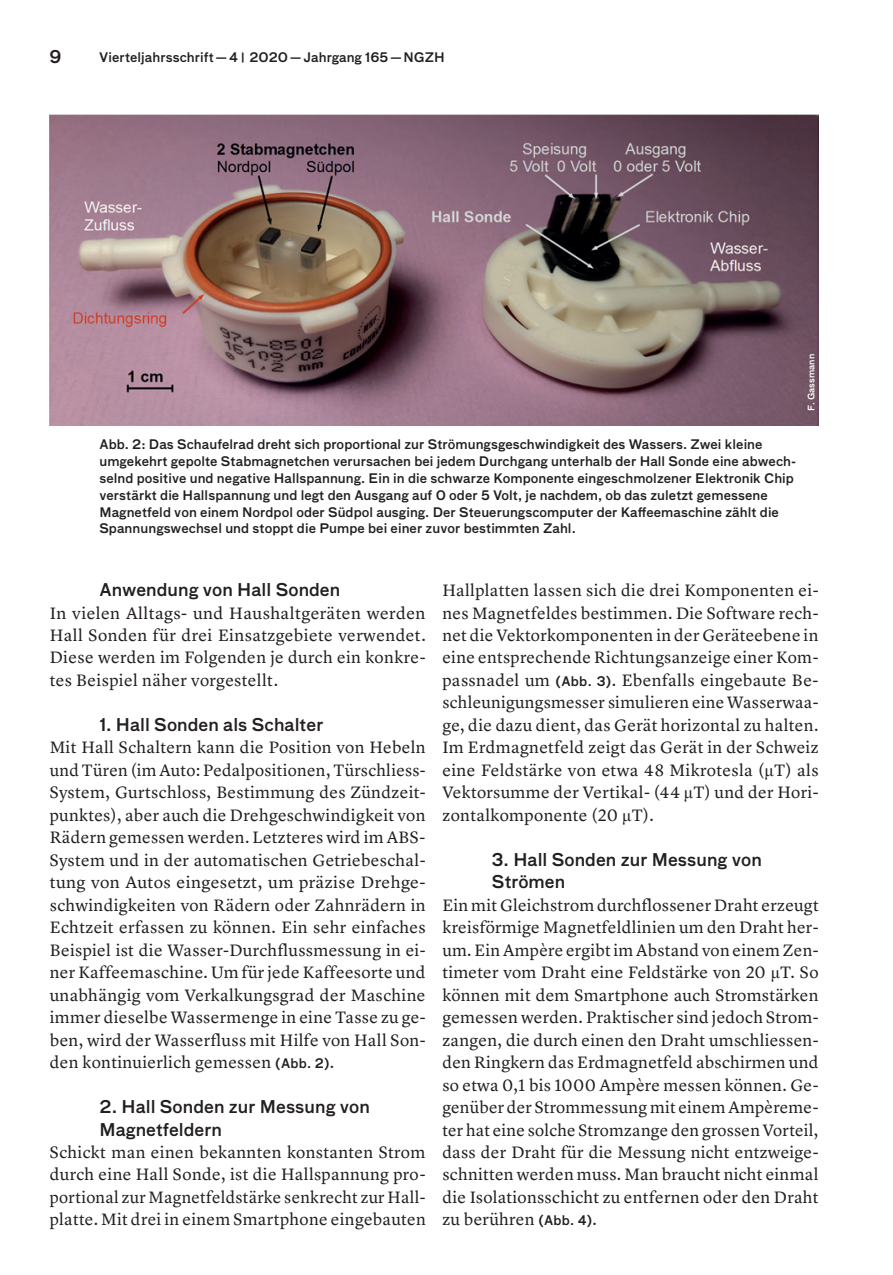
<style>
.page{position:relative;width:893px;height:1275px;background:#fff}
.page>*{position:absolute;margin:0;border:0;box-sizing:border-box;transform-origin:0 0}
.t1{font:17.15px/22.4px "Lyon Text";letter-spacing:.02em;color:#231f20;text-align:justify}
.t2{font:500 17.15px/22.4px "Bau OT";letter-spacing:.005em;color:#231f20}
.t3{font:500 12.78px/16.8px "Bau OT";letter-spacing:.005em;color:#231f20}
.t4{font:500 8.75px "Bau OT";letter-spacing:.005em;color:#fff}
.s1{font-size:10.5px}
.s2{font-family:"Bau OT";font-weight:500;font-size:12.78px}
.s3{font-family:"Times New Roman"}
</style>
<div class="page">
<img style="left:50px;top:115px;width:769px;height:311px">
<p class="t2" style="left:50px;top:46px;width:14px">9</p>
<p class="t3" style="left:99px;top:49px;width:347px">Vierteljahrsschrift—4 <span class="s1">|</span> 2020—Jahrgang 165—NGZH</p>
<p class="t3" style="left:99px;top:436px;width:698px">Abb. 2: Das Schaufelrad dreht sich proportional zur Strömungsgeschwindigkeit des Wassers. Zwei kleine umgekehrt gepolte Stabmagnetchen verursachen bei jedem Durchgang unterhalb der Hall Sonde eine abwech&shy;selnd positive und negative Hallspannung. Ein in die schwarze Komponente eingeschmolzener Elektronik Chip verstärkt die Hallspannung und legt den Ausgang auf 0 oder 5 Volt, je nachdem, ob das zuletzt gemessene Magnetfeld von einem Nordpol oder Südpol ausging. Der Steuerungscomputer der Kaffeemaschine zählt die Spannungswechsel und stoppt die Pumpe bei einer zuvor bestimmten Zahl.</p>
<p class="t4" style="left:806px;top:411px;width:59px;rotate:-90deg">F. Gassmann</p>
<p class="t2" style="left:99px;top:578px;width:242px">Anwendung von Hall Sonden</p>
<p class="t1" style="left:50px;top:600px;width:377px">In vielen Alltags- und Haushaltgeräten werden Hall Sonden für drei Einsatzgebiete verwendet.<br>Diese werden im Folgenden je durch ein konkre&shy;tes Beispiel näher vorgestellt.</p>
<p class="t2" style="left:99px;top:713px;width:225px">1. Hall Sonden als Schalter</p>
<p class="t1" style="left:50px;top:735px;width:377px">Mit Hall Schaltern kann die Position von Hebeln und Türen (im Auto: Pedalpositionen, Türschliess-System, Gurtschloss, Bestimmung des Zündzeit&shy;punktes), aber auch die Drehgeschwindigkeit von Rädern gemessen werden. Letzteres wird im ABS-System und in der automatischen Getriebeschal&shy;tung von Autos eingesetzt, um präzise Drehge&shy;schwindigkeiten von Rädern oder Zahnrädern in Echtzeit erfassen zu können. Ein sehr einfaches Beispiel ist die Wasser-Durchflussmessung in ei&shy;ner Kaffeemaschine. Um für jede Kaffeesorte und unabhängig vom Verkalkungsgrad der Maschine immer dieselbe Wassermenge in eine Tasse zu ge&shy;ben, wird der Wasserfluss mit Hilfe von Hall Son&shy;den kontinuierlich gemessen <span class="s2">(Abb. 2)</span>.</p>
<p class="t2" style="left:99px;top:1095px;width:272px">2. Hall Sonden zur Messung von<br>Magnetfeldern</p>
<p class="t1" style="left:50px;top:1140px;width:378px">Schickt man einen bekannten konstanten Strom durch eine Hall Sonde, ist die Hallspannung pro&shy;portional zur Magnetfeldstärke senkrecht zur Hall&shy;platte. Mit drei in einem Smartphone eingebauten</p>
<p class="t1" style="left:442px;top:578px;width:378px">Hallplatten lassen sich die drei Komponenten ei&shy;nes Magnetfeldes bestimmen. Die Software rech&shy;net die Vektorkomponenten in der Geräteebene in eine entsprechende Richtungsanzeige einer Kom&shy;passnadel um <span class="s2">(Abb. 3)</span>. Ebenfalls eingebaute Be&shy;schleunigungsmesser simulieren eine Wasserwaa&shy;ge, die dazu dient, das Gerät horizontal zu halten.<br>Im Erdmagnetfeld zeigt das Gerät in der Schweiz eine Feldstärke von etwa 48 Mikrotesla (<span class="s3">μ</span>T) als Vektorsumme der Vertikal- (44 <span class="s3">μ</span>T) und der Hori&shy;zontalkomponente (20 <span class="s3">μ</span>T).</p>
<p class="t2" style="left:492px;top:848px;width:271px">3. Hall Sonden zur Messung von<br>Strömen</p>
<p class="t1" style="left:442px;top:892px;width:378px">Ein mit Gleichstrom durchflossener Draht erzeugt kreisförmige Magnetfeldlinien um den Draht her&shy;um. Ein Ampère ergibt im Abstand von einem Zen&shy;timeter vom Draht eine Feldstärke von 20 <span class="s3">μ</span>T. So können mit dem Smartphone auch Stromstärken gemessen werden. Praktischer sind jedoch Strom&shy;zangen, die durch einen den Draht umschliessen&shy;den Ringkern das Erdmagnetfeld abschirmen und so etwa 0,1 bis 1000 Ampère messen können. Ge&shy;genüber der Strommessung mit einem Ampèreme&shy;ter hat eine solche Stromzange den grossen Vorteil, dass der Draht für die Messung nicht entzweige&shy;schnitten werden muss. Man braucht nicht einmal die Isolationsschicht zu entfernen oder den Draht zu berühren <span class="s2">(Abb. 4)</span>.</p>
</div>
